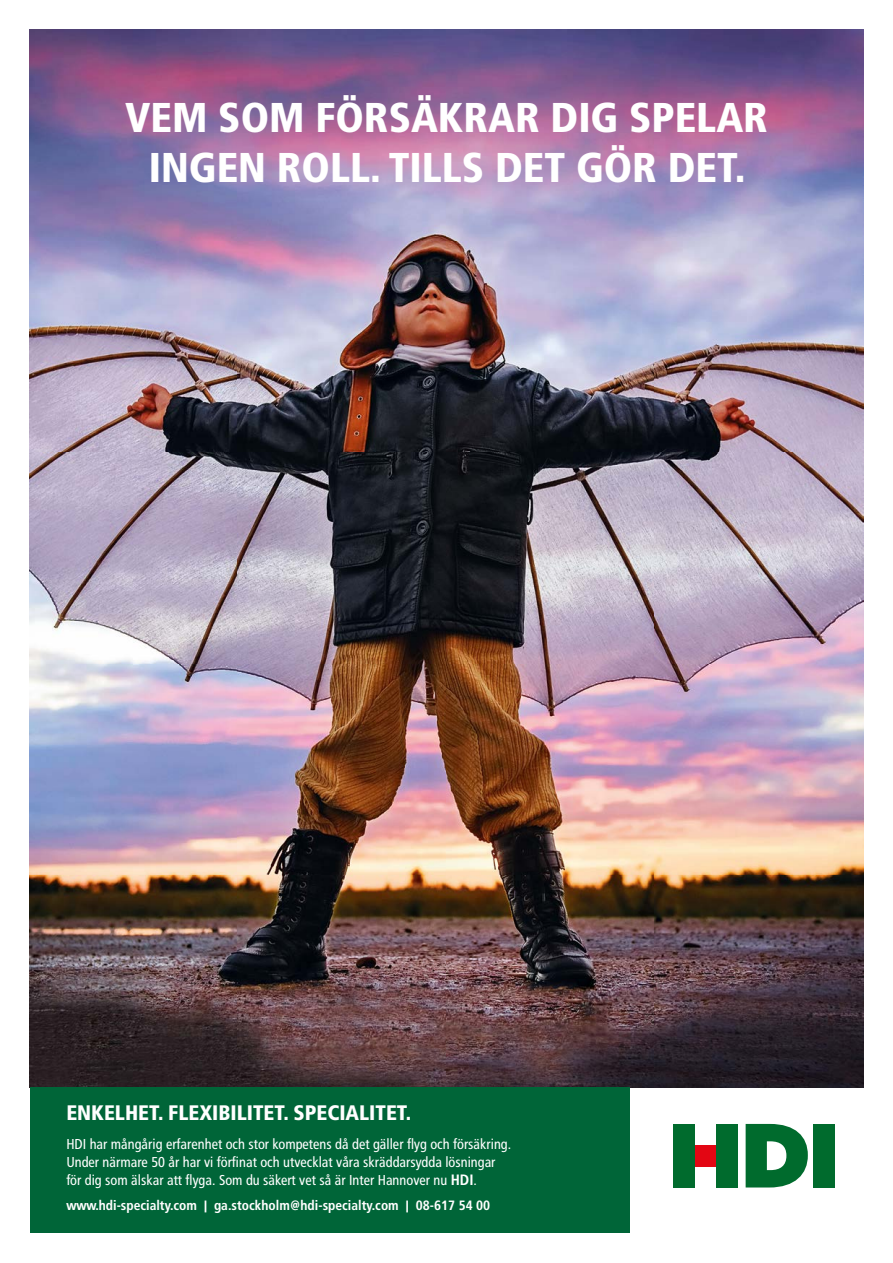
<style>
.page{position:relative;width:893px;height:1263px;background:#fff}
.page>*{position:absolute;margin:0;border:0;box-sizing:border-box;transform-origin:0 0}
.t1{font:41.55px/49.9px "HDI Gerling Sans Cond Black";color:#fff;text-align:center}
.t2{font:21px "HDI Gerling Sans Cond Black";color:#fff}
.t3{font:15px/18px "HDI Gerling Sans Cond Regular";color:#fff}
.t4{font:13.5px "HDI Gerling Sans Cond Bold";color:#fff}
.s1{font-family:"HDI Gerling Sans Cond Bold"}
</style>
<div class="page">
<img style="left:30px;top:30px;width:833px;height:1057px">
<div style="left:695px;top:1145px;width:21px;height:21px;background:#e30613"></div>
<div style="left:813px;top:1124px;width:21px;height:63px;background:#006b2d"></div>
<div style="left:716px;top:1124px;width:21px;height:63px;background:#006b2d"></div>
<div style="left:674px;top:1124px;width:21px;height:63px;background:#006b2d"></div>
<svg style="left:746px;top:1124px;width:62px;height:63px"></svg>
<div style="left:30px;top:1087px;width:599px;height:146px;background:#006538"></div>
<h1 class="t1" style="left:125px;top:93px;width:644px">VEM SOM FÖRSÄKRAR DIG SPELAR<br>INGEN ROLL. TILLS DET GÖR DET.</h1>
<h2 class="t2" style="left:66px;top:1100px;width:346px">ENKELHET. FLEXIBILITET. SPECIALITET.</h2>
<p class="t3" style="left:66px;top:1135px;width:446px">HDI har mångårig erfarenhet och stor kompetens då det gäller flyg och försäkring.<br>Under närmare 50 år har vi förfinat och utvecklat våra skräddarsydda lösningar för dig som älskar att flyga. Som du säkert vet så är Inter Hannover nu <span class="s1">HDI</span>.</p>
<p class="t4" style="left:66px;top:1197px;width:425px">www.hdi-specialty.com | ga.stockholm@hdi-specialty.com | 08-617 54 00</p>
</div>
